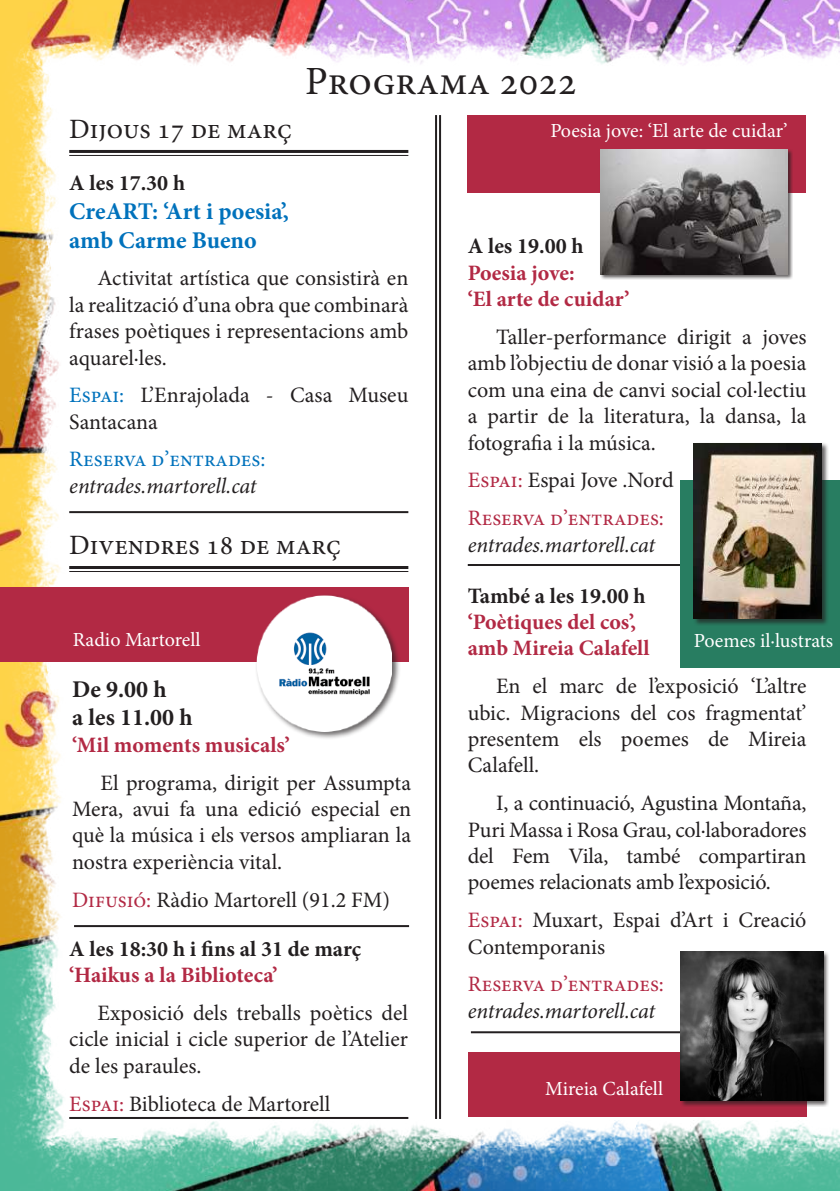
<style>
.page{position:relative;width:840px;height:1191px;background:#fff}
.page>*{position:absolute;margin:0;border:0;box-sizing:border-box;transform-origin:0 0}
.t1{font:40px "Minion Pro";color:#231f20}
.t2{font:28px "Minion Pro";color:#231f20}
.t3{font:700 24px/28.8px "Minion Pro";color:#0072bc}
.t4{font:700 24px/28.8px "Minion Pro";color:#231f20}
.t5{font:22px/26.4px "Minion Pro";letter-spacing:-.005em;color:#231f20;text-align:justify}
.t6{font:700 22px/26.4px "Minion Pro";color:#b22944}
.t7{font:italic 22px "Minion Pro";letter-spacing:-.01em;color:#231f20}
.t8{font:700 22px "Minion Pro";color:#231f20}
.t9{font:22px/37.8px "Minion Pro";color:#b22944}
.t10{font:22px "Minion Pro";color:#0072bc}
.t11{font:20px "Minion Pro";letter-spacing:-.005em;color:#fff}
.s1{color:#0072bc}
.s2{color:#b22944}
.s3{color:#231f20}
</style>
<div class="page">
<img style="left:0;top:0;width:839px;height:1191px">
<hr style="left:439px;top:115px;width:2px;height:1004px;background:#231f20">
<hr style="left:435px;top:115px;width:2px;height:1004px;background:#231f20">
<hr style="left:470px;top:1031px;width:339px;height:2px;background:#231f20">
<hr style="left:69px;top:566px;width:339px;height:3px;background:#231f20">
<hr style="left:69px;top:571px;width:339px;height:1px;background:#231f20">
<hr style="left:69px;top:1117px;width:339px;height:2px;background:#231f20">
<hr style="left:69px;top:150px;width:339px;height:3px;background:#231f20">
<hr style="left:69px;top:155px;width:339px;height:1px;background:#231f20">
<hr style="left:69px;top:511px;width:339px;height:2px;background:#231f20">
<div style="left:0;top:586px;width:408px;height:75px;background:#b22944"></div>
<div style="left:254px;top:593px;width:147px;height:146px;background:#231f20;opacity:.7"></div>
<img style="left:255px;top:594px;width:137px;height:139px">
<hr style="left:467px;top:564px;width:339px;height:2px;background:#231f20">
<hr style="left:74px;top:925px;width:335px;height:2px;background:#231f20">
<div style="left:467px;top:115px;width:338px;height:77px;background:#b22944"></div>
<div style="left:599px;top:149px;width:193px;height:131px;background:#231f20;opacity:.7"></div>
<img style="left:600px;top:150px;width:187px;height:124px">
<div style="left:468px;top:1052px;width:338px;height:65px;background:#b22944"></div>
<div style="left:679px;top:950px;width:150px;height:157px;background:#231f20;opacity:.7"></div>
<img style="left:680px;top:951px;width:142px;height:149px">
<div style="left:680px;top:480px;width:159px;height:187px;background:#287d61"></div>
<div style="left:692px;top:442px;width:136px;height:183px;background:#231f20;opacity:.7"></div>
<img style="left:693px;top:443px;width:128px;height:176px">
<h1 class="t1" style="left:305px;top:54px;width:273px">Programa 2022</h1>
<p class="t2" style="left:69px;top:110px;width:224px">Dijous 17 de març</p>
<p class="t8" style="left:69px;top:167px;width:117px">A les 17.30 h</p>
<p class="t3" style="left:69px;top:196px;width:221px">CreART: ‘Art i poesia’, amb Carme Bueno</p>
<p class="t5" style="left:69px;top:265px;width:340px;text-indent:28px">Activitat artística que consistirà en la realització d’una obra que combinarà frases poètiques i representacions amb aquarel·les.</p>
<p class="t5" style="left:69px;top:382px;width:340px"><span class="s1">Espai:</span> L’Enrajolada - Casa Museu<br>Santacana</p>
<p class="t10" style="left:69px;top:445px;width:198px">Reserva d’entrades:</p>
<p class="t7" style="left:69px;top:471px;width:189px">entrades.martorell.cat</p>
<p class="t2" style="left:69px;top:526px;width:273px">Divendres 18 de març</p>
<p class="t11" style="left:73px;top:626px;width:129px">Radio Martorell</p>
<p class="t4" style="left:72px;top:674px;width:122px">De 9.00 h<br>a les 11.00 h</p>
<p class="t6" style="left:72px;top:731px;width:219px">‘Mil moments musicals’</p>
<p class="t5" style="left:72px;top:769px;width:340px;text-indent:28px">El programa, dirigit per Assumpta Mera, avui fa una edició especial en què la música i els versos ampliaran la nostra experiència vital.</p>
<p class="t5" style="left:72px;top:886px;width:319px"><span class="s2">Difusió:</span> Ràdio Martorell (91.2 FM)</p>
<p class="t8" style="left:69px;top:933px;width:293px">A les 18:30 h i fins al 31 de març</p>
<p class="t6" style="left:69px;top:961px;width:209px">‘Haikus a la Biblioteca’</p>
<p class="t5" style="left:69px;top:999px;width:340px;text-indent:28px">Exposició dels treballs poètics del cicle inicial i cicle superior de l’Atelier de les paraules.</p>
<p class="t5" style="left:69px;top:1090px;width:262px"><span class="s2">Espai:</span> Biblioteca de Martorell</p>
<p class="t11" style="left:550px;top:117px;width:238px">Poesia jove: ‘El arte de cuidar’</p>
<p class="t8" style="left:467px;top:231px;width:117px">A les 19.00 h</p>
<p class="t6" style="left:467px;top:259px;width:163px">Poesia jove:<br>‘El arte de cuidar’</p>
<p class="t5" style="left:467px;top:324px;width:340px;text-indent:28px">Taller-performance dirigit a joves amb l’objectiu de donar visió a la poesia com una eina de canvi social col·lectiu a partir de la literatura, la dansa, la fotografia i la música.</p>
<p class="t9" style="left:467px;top:461px;width:207px">Espai: <span class="s3">Espai Jove .Nord<br></span>Reserva d’entrades:</p>
<p class="t7" style="left:467px;top:529px;width:189px">entrades.martorell.cat</p>
<p class="t8" style="left:467px;top:580px;width:179px">També a les 19.00 h</p>
<p class="t6" style="left:467px;top:608px;width:183px">‘Poètiques del cos’, amb Mireia Calafell</p>
<p class="t5" style="left:467px;top:673px;width:340px;text-indent:28px">En el marc de l’exposició ‘L’altre ubic. Migracions del cos fragmentat’ presentem els poemes de Mireia Calafell.</p>
<p class="t5" style="left:467px;top:790px;width:340px;text-indent:28px">I, a continuació, Agustina Montaña, Puri Massa i Rosa Grau, col·laboradores del Fem Vila, també compartiran poemes relacionats amb l’exposició.</p>
<p class="t5" style="left:467px;top:907px;width:340px"><span class="s2">Espai:</span> Muxart, Espai d’Art i Creació<br>Contemporanis</p>
<p class="t9" style="left:467px;top:965px;width:198px">Reserva d’entrades:</p>
<p class="t7" style="left:467px;top:995px;width:189px">entrades.martorell.cat</p>
<p class="t11" style="left:693px;top:627px;width:141px">Poemes il·lustrats</p>
<p class="t11" style="left:544px;top:1075px;width:119px">Mireia Calafell</p>
</div>
